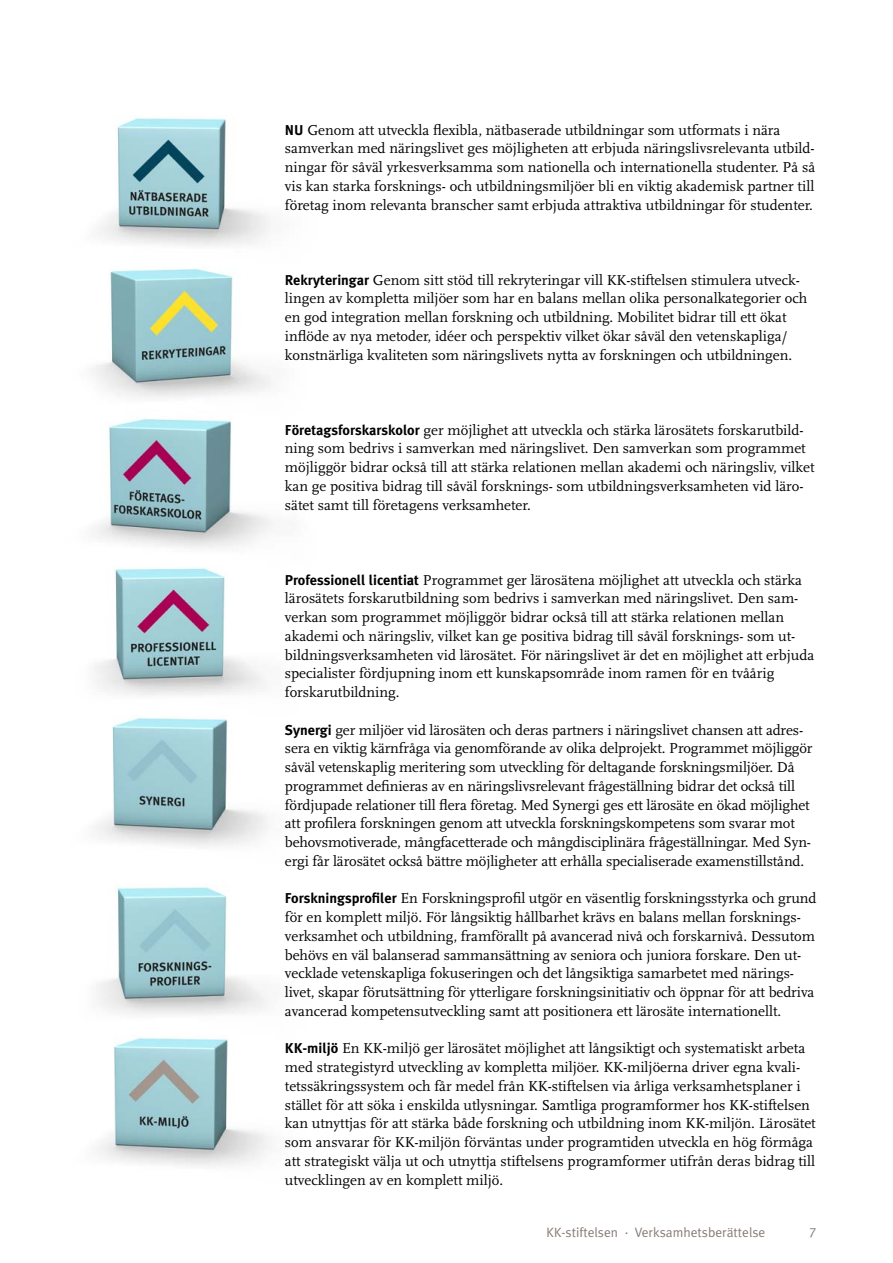
<style>
.page{position:relative;width:893px;height:1263px;background:#fff}
.page>*{position:absolute;margin:0;border:0;box-sizing:border-box;transform-origin:0 0}
.t1{font:15px/18.8px "Scala";color:#000}
.t2{font:13.5px "Meta Plus Normal";color:#877b76}
.t3{font:13.5px "Meta Plus Normal Caps";color:#877b76}
.s1{font-family:"Meta Plus";font-weight:700;font-size:14.25px}
</style>
<div class="page">
<img style="left:99px;top:118px;width:171px;height:128px">
<img style="left:93px;top:268px;width:178px;height:130px">
<img style="left:95px;top:418px;width:179px;height:130px">
<img style="left:94px;top:568px;width:171px;height:127px">
<img style="left:95px;top:718px;width:173px;height:128px">
<img style="left:97px;top:887px;width:170px;height:128px">
<img style="left:96px;top:1038px;width:173px;height:128px">
<p class="t1" style="left:285px;top:121px;width:532px"><span class="s1">NU</span> Genom att utveckla flexibla, nätbaserade utbildningar som utformats i nära samverkan med näringslivet ges möjligheten att erbjuda näringslivsrelevanta utbild&shy;ningar för såväl yrkesverksamma som nationella och internationella studenter. På så vis kan starka forsknings- och utbildningsmiljöer bli en viktig akademisk partner till företag inom relevanta branscher samt erbjuda attraktiva utbildningar för studenter.</p>
<p class="t1" style="left:285px;top:271px;width:524px"><span class="s1">Rekryteringar</span> Genom sitt stöd till rekryteringar vill KK-stiftelsen stimulera utveck&shy;lingen av kompletta miljöer som har en balans mellan olika personalkategorier och en god integration mellan forskning och utbildning. Mobilitet bidrar till ett ökat inflöde av nya metoder, idéer och perspektiv vilket ökar såväl den vetenskapliga/ konstnärliga kvaliteten som näringslivets nytta av forskningen och utbildningen.</p>
<p class="t1" style="left:285px;top:421px;width:531px"><span class="s1">Företagsforskarskolor</span> ger möjlighet att utveckla och stärka lärosätets forskarutbild&shy;ning som bedrivs i samverkan med näringslivet. Den samverkan som programmet möjliggör bidrar också till att stärka relationen mellan akademi och näringsliv, vilket kan ge positiva bidrag till såväl forsknings- som utbildningsverksamheten vid läro&shy;sätet samt till företagens verksamheter.</p>
<p class="t1" style="left:285px;top:571px;width:531px"><span class="s1">Professionell licentiat</span> Programmet ger lärosätena möjlighet att utveckla och stärka lärosätets forskarutbildning som bedrivs i samverkan med näringslivet. Den sam&shy;verkan som programmet möjliggör bidrar också till att stärka relationen mellan akademi och näringsliv, vilket kan ge positiva bidrag till såväl forsknings- som ut&shy;bildningsverksamheten vid lärosätet. För näringslivet är det en möjlighet att erbjuda specialister fördjupning inom ett kunskapsområde inom ramen för en tvåårig forskarutbildning.</p>
<p class="t1" style="left:285px;top:721px;width:529px"><span class="s1">Synergi</span> ger miljöer vid lärosäten och deras partners i näringslivet chansen att adres&shy;sera en viktig kärnfråga via genomförande av olika delprojekt. Programmet möjliggör såväl vetenskaplig meritering som utveckling för deltagande forskningsmiljöer. Då programmet definieras av en näringslivsrelevant frågeställning bidrar det också till fördjupade relationer till flera företag. Med Synergi ges ett lärosäte en ökad möjlighet att profilera forskningen genom att utveckla forskningskompetens som svarar mot behovsmotiverade, mångfacetterade och mångdisciplinära frågeställningar. Med Syn&shy;ergi får lärosätet också bättre möjligheter att erhålla specialiserade examenstillstånd.</p>
<p class="t1" style="left:285px;top:889px;width:533px"><span class="s1">Forskningsprofiler</span> En Forskningsprofil utgör en väsentlig forskningsstyrka och grund för en komplett miljö. För långsiktig hållbarhet krävs en balans mellan forsknings&shy;verksamhet och utbildning, framförallt på avancerad nivå och forskarnivå. Dessutom behövs en väl balanserad sammansättning av seniora och juniora forskare. Den ut&shy;vecklade vetenskapliga fokuseringen och det långsiktiga samarbetet med närings&shy;livet, skapar förutsättning för ytterligare forskningsinitiativ och öppnar för att bedriva avancerad kompetensutveckling samt att positionera ett lärosäte internationellt.</p>
<p class="t1" style="left:285px;top:1039px;width:532px"><span class="s1">KK-miljö</span> En KK-miljö ger lärosätet möjlighet att långsiktigt och systematiskt arbeta med strategistyrd utveckling av kompletta miljöer. KK-miljöerna driver egna kvali&shy;tetssäkringssystem och får medel från KK-stiftelsen via årliga verksamhetsplaner i stället för att söka i enskilda utlysningar. Samtliga programformer hos KK-stiftelsen kan utnyttjas för att stärka både forskning och utbildning inom KK-miljön. Lärosätet som ansvarar för KK-miljön förväntas under programtiden utveckla en hög förmåga att strategiskt välja ut och utnyttja stiftelsens programformer utifrån deras bidrag till utvecklingen av en komplett miljö.</p>
<p class="t2" style="left:547px;top:1225px;width:220px">KK-stiftelsen · Verksamhetsberättelse</p>
<p class="t3" style="left:809px;top:1225px;width:9px">7</p>
</div>
